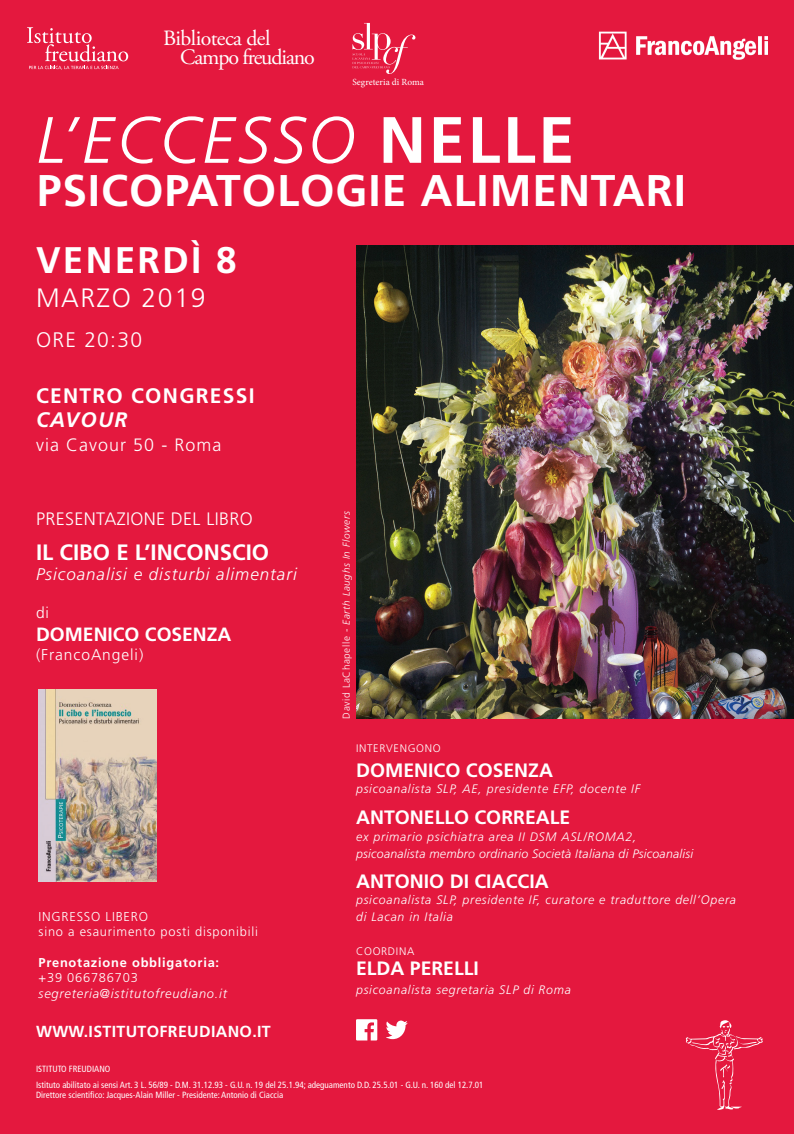
<style>
.page{position:relative;width:794px;height:1134px;background:#e4183e}
.page>*{position:absolute;margin:0;border:0;box-sizing:border-box;transform-origin:0 0}
.t1{font:italic 300 65.4px "Frutiger LT Std";letter-spacing:.04em;color:#fff}
.t2{font:700 44.3px "Frutiger LT Std";letter-spacing:.02em;color:#fff}
.t3{font:700 37px "Frutiger LT Std";letter-spacing:.06em;color:#fff}
.t4{font:300 26.6px "Frutiger LT Std";letter-spacing:.06em;color:#fff}
.t5{font:700 22.2px "Frutiger LT Std";color:#fff}
.t6{font:22px "Adobe Garamond Pro";letter-spacing:-.05em;color:#fff}
.t7{font:21.8px "Adobe Garamond Pro";letter-spacing:-.025em;color:#fff}
.t8{font:700 21px "Frutiger LT Std";letter-spacing:.06em;color:#fff}
.t9{font:300 21px "Frutiger LT Std";letter-spacing:.06em;color:#fff}
.t10{font:italic 700 21px "Frutiger LT Std";letter-spacing:.06em;color:#fff}
.t11{font:700 19.4px "Frutiger LT Std";color:#fff}
.t12{font:700 19.2px "Frutiger LT Std";color:#fff}
.t13{font:300 18px "Frutiger LT Std";letter-spacing:.02em;color:#fff}
.t14{font:300 17.9px "Frutiger LT Std";letter-spacing:.06em;color:#fff}
.t15{font:italic 300 16.9px "Frutiger LT Std";letter-spacing:.06em;color:#fff}
.t16{font:700 16px "Frutiger LT Std";letter-spacing:.02em;color:#fff}
.t17{font:300 15.6px "Frutiger LT Std";letter-spacing:.06em;color:#fff}
.t18{font:300 12.9px/15.4px "Frutiger LT Std";letter-spacing:.06em;color:#fff}
.t19{font:italic 300 12.9px "Frutiger LT Std";letter-spacing:.06em;color:#fff}
.t20{font:700 12.9px "Frutiger LT Std";letter-spacing:.06em;color:#fff}
.t21{font:italic 300 12.3px/16.8px "Frutiger LT Std";letter-spacing:.06em;color:#fff}
.t22{font:italic 300 12.3px/16.8px "Frutiger LT Std";letter-spacing:.02em;color:#fff}
.t23{font:300 11px "Frutiger LT Std";letter-spacing:.06em;color:#fff}
.t24{font:italic 300 10px "Frutiger LT Std";letter-spacing:.06em;color:#fff}
.t25{font:9.4px "Minion Pro";color:#fff}
.t26{font:condensed 9px/15.7px "Frutiger LT Std";color:#fff}
.s1{font-weight:700;font-style:normal}
.s2{font-style:normal}
</style>
<div class="page">
<img style="left:356px;top:246px;width:438px;height:473px">
<svg style="left:27px;top:27px;width:101px;height:43px"></svg>
<svg style="left:686px;top:1020px;width:76px;height:90px"></svg>
<svg style="left:356px;top:1019px;width:21px;height:21px"></svg>
<svg style="left:386px;top:1020px;width:21px;height:19px"></svg>
<img style="left:598px;top:31px;width:170px;height:29px">
<svg style="left:352px;top:23px;width:63px;height:51px"></svg>
<img style="left:39px;top:689px;width:118px;height:192px">
<h3 class="t7" style="left:163px;top:25px;width:109px">Biblioteca del</h3>
<h3 class="t6" style="left:180px;top:44px;width:136px">Campo freudiano</h3>
<p class="t25" style="left:352px;top:76px;width:73px">Segreteria di Roma</p>
<h1 class="t1" style="left:37px;top:103px;width:539px">L’ECCESSO <span class="s1">NELLE</span></h1>
<h2 class="t2" style="left:37px;top:164px;width:651px">PSICOPATOLOGIE ALIMENTARI</h2>
<h3 class="t3" style="left:36px;top:239px;width:202px">VENERDÌ 8</h3>
<h3 class="t4" style="left:36px;top:283px;width:171px">MARZO 2019</h3>
<h3 class="t9" style="left:36px;top:328px;width:108px">ORE 20:30</h3>
<h3 class="t8" style="left:36px;top:384px;width:220px">CENTRO CONGRESSI</h3>
<h3 class="t10" style="left:36px;top:408px;width:93px">CAVOUR</h3>
<h3 class="t14" style="left:36px;top:435px;width:187px">via Cavour 50 - Roma</h3>
<h3 class="t13" style="left:36px;top:509px;width:218px">PRESENTAZIONE DEL LIBRO</h3>
<h3 class="t5" style="left:36px;top:539px;width:235px">IL CIBO E L’INCONSCIO</h3>
<h3 class="t15" style="left:36px;top:565px;width:262px">Psicoanalisi e disturbi alimentari</h3>
<h3 class="t17" style="left:36px;top:604px;width:15px">di</h3>
<h3 class="t12" style="left:36px;top:623px;width:197px">DOMENICO COSENZA</h3>
<h3 class="t17" style="left:36px;top:645px;width:109px">(FrancoAngeli)</h3>
<h3 class="t18" style="left:39px;top:908px;width:221px">INGRESSO LIBERO<br>sino a esaurimento posti disponibili</h3>
<h3 class="t20" style="left:39px;top:955px;width:182px">Prenotazione obbligatoria:</h3>
<h3 class="t18" style="left:39px;top:970px;width:101px">+39 066786703</h3>
<h3 class="t19" style="left:39px;top:986px;width:190px">segreteria@istitutofreudiano.it</h3>
<p class="t24" style="left:340px;top:719px;width:209px;rotate:-90deg"><span class="s2">David LaChapelle</span> - Earth Laughs In Flowers</p>
<p class="t23" style="left:356px;top:742px;width:86px">INTERVENGONO</p>
<h3 class="t11" style="left:356px;top:758px;width:198px">DOMENICO COSENZA</h3>
<h3 class="t21" style="left:356px;top:781px;width:286px">psicoanalista SLP, AE, presidente EFP, docente IF</h3>
<h3 class="t11" style="left:356px;top:806px;width:216px">ANTONELLO CORREALE</h3>
<h3 class="t22" style="left:356px;top:828px;width:338px">ex primario psichiatra area II DSM ASL/ROMA2, psicoanalista membro ordinario Società Italiana di Psicoanalisi</h3>
<h3 class="t11" style="left:356px;top:869px;width:194px">ANTONIO DI CIACCIA</h3>
<h3 class="t21" style="left:356px;top:892px;width:381px">psicoanalista SLP, presidente IF, curatore e traduttore dell’Opera di Lacan in Italia</h3>
<p class="t23" style="left:356px;top:945px;width:60px">COORDINA</p>
<h3 class="t11" style="left:356px;top:957px;width:124px">ELDA PERELLI</h3>
<h3 class="t21" style="left:356px;top:981px;width:216px">psicoanalista segretaria SLP di Roma</h3>
<h3 class="t16" style="left:36px;top:1021px;width:236px">WWW.ISTITUTOFREUDIANO.IT</h3>
<p class="t26" style="left:36px;top:1061px;width:449px">ISTITUTO FREUDIANO<br>Istituto abilitato ai sensi Art. 3 L. 56/89 - D.M. 31.12.93 - G.U. n. 19 del 25.1.94; adeguamento D.D. 25.5.01 - G.U. n. 160 del 12.7.01</p>
<p class="t26" style="left:36px;top:1087px;width:249px">Direttore scientifico: Jacques-Alain Miller - Presidente: Antonio di Ciaccia</p>
</div>
